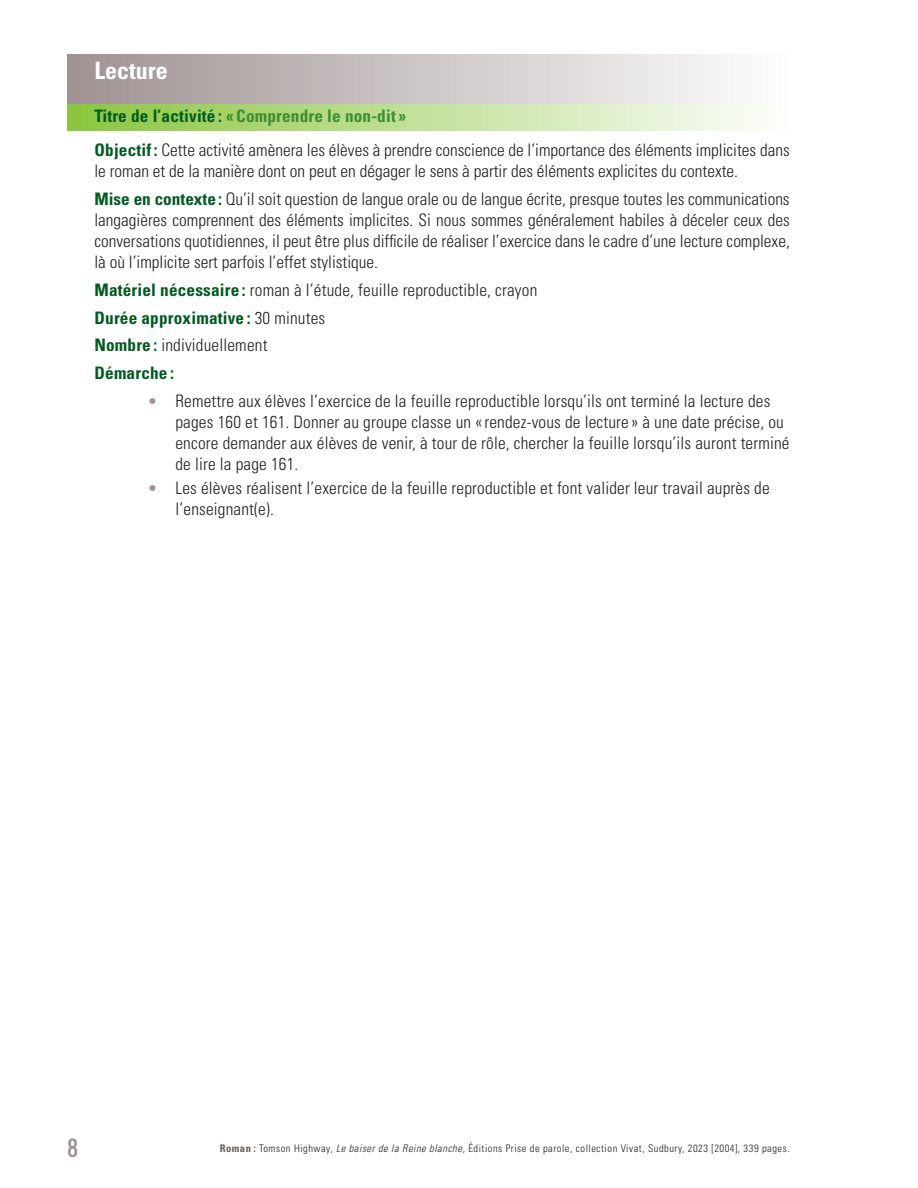
<style>
.page{position:relative;width:918px;height:1188px;background:#fff}
.page>*{position:absolute;margin:0;border:0;box-sizing:border-box;transform-origin:0 0}
.t1{font:700 condensed 24px "Univers";color:#fff}
.t2{font:21px "Oswald";color:#9f9292}
.t3{font:300 condensed 17.25px/21px "Univers";letter-spacing:.01em;color:#231f20}
.t4{font:300 condensed 10.5px "Univers";letter-spacing:.05em;color:#231f20}
.s1{font-weight:700;color:#015c20}
.s2{font-weight:700;color:#3f8d33}
.s3{font-stretch:normal;font-size:16.5px;color:#9f9292}
.s4{font-weight:700;color:#645c58}
.s5{font-style:italic}
</style>
<div class="page">
<div style="left:68px;top:104px;width:722px;height:27px;background:linear-gradient(to right,#8bc63d,#fdfefd)"></div>
<div style="left:68px;top:54px;width:722px;height:50px;background:linear-gradient(to right,#9f9191,#fefefe)"></div>
<h1 class="t1" style="left:94px;top:56px;width:75px">Lecture</h1>
<p class="t3" style="left:94px;top:99px;width:697px;line-height:34.5px"><span class="s1">Titre de l’activité :</span> <span class="s2">« Comprendre le non-dit »<br></span><span class="s1">Objectif :</span> Cette activité amènera les élèves à prendre conscience de l’importance des éléments implicites dans</p>
<p class="t3" style="left:95px;top:157px;width:697px;line-height:27.8px">le roman et de la manière dont on peut en dégager le sens à partir des éléments explicites du contexte.<br><span class="s1">Mise en contexte :</span> Qu’il soit question de langue orale ou de langue écrite, presque toutes les communications</p>
<p class="t3" style="left:95px;top:210px;width:697px;text-align:justify">langagières comprennent des éléments implicites. Si nous sommes généralement habiles à déceler ceux des conversations quotidiennes, il peut être plus difficile de réaliser l’exercice dans le cadre d’une lecture complexe, là où l’implicite sert parfois l’effet stylistique.</p>
<p class="t3" style="left:95px;top:276px;width:444px;line-height:27.8px"><span class="s1">Matériel nécessaire :</span> roman à l’étude, feuille reproductible, crayon <span class="s1">Durée approximative :</span> 30 minutes<br><span class="s1">Nombre :</span> individuellement<br><span class="s1">Démarche :</span></p>
<p class="t3" style="left:176px;top:390px;width:616px;text-indent:-27px"><span class="s3">•</span> Remettre aux élèves l’exercice de la feuille reproductible lorsqu’ils ont terminé la lecture des pages 160 et 161. Donner au groupe classe un «rendez-vous de lecture » à une date précise, ou encore demander aux élèves de venir, à tour de rôle, chercher la feuille lorsqu’ils auront terminé de lire la page 161.</p>
<p class="t3" style="left:176px;top:478px;width:596px;text-indent:-27px"><span class="s3">•</span> Les élèves réalisent l’exercice de la feuille reproductible et font valider leur travail auprès de l’enseignant(e).</p>
<p class="t2" style="left:68px;top:1132px;width:12px">8</p>
<p class="t4" style="left:220px;top:1142px;width:572px"><span class="s4">Roman :</span> Tomson Highway, <span class="s5">Le baiser de la Reine blanche,</span> Éditions Prise de parole, collection Vivat, Sudbury, 2023 [2004], 339 pages.</p>
</div>
